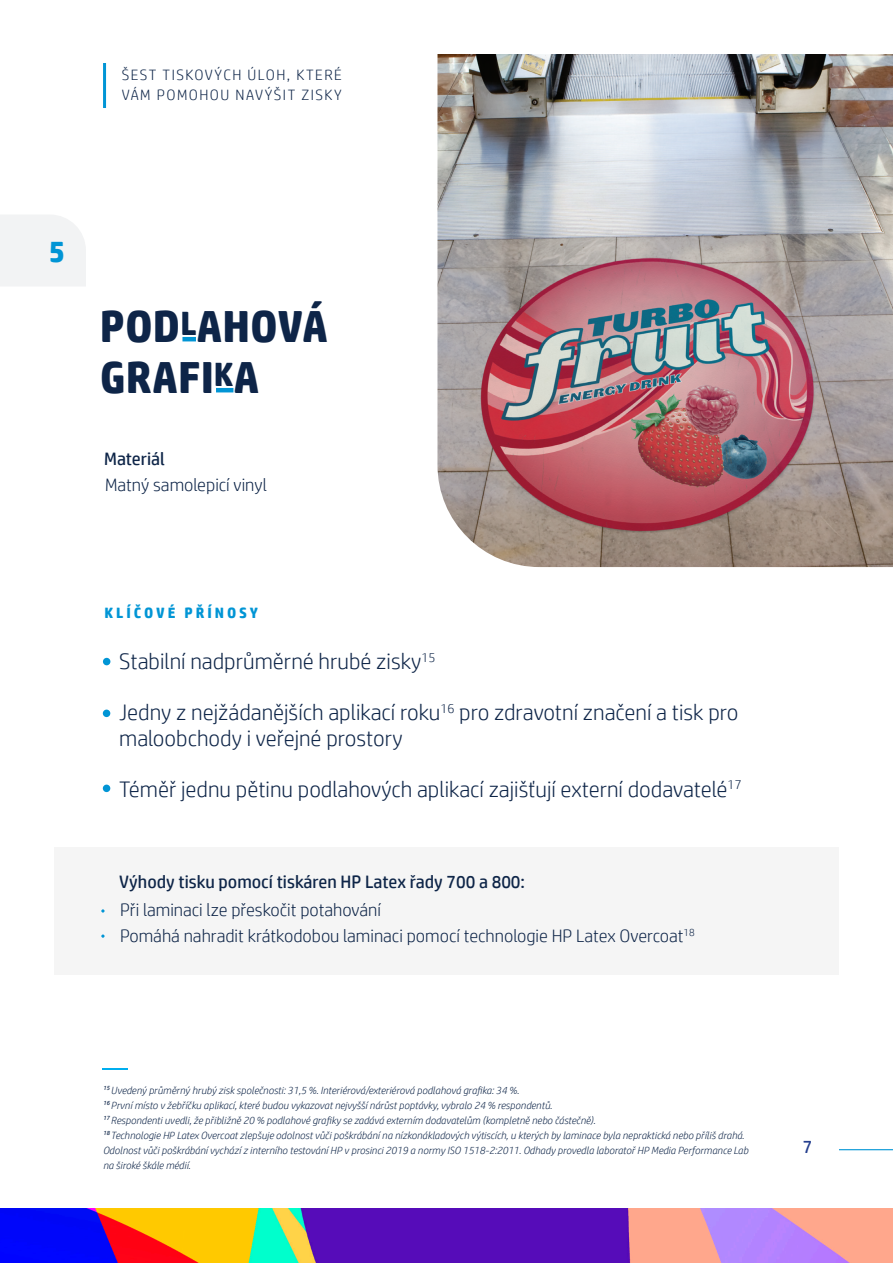
<style>
.page{position:relative;width:893px;height:1263px;background:#fff}
.page>*{position:absolute;margin:0;border:0;box-sizing:border-box;transform-origin:0 0}
.t1{font:700 45px/51px "HP Simplified";color:#0e2548}
.t2{font:700 30px "HP Simplified";color:#0195d5}
.t3{font:300 22.5px/25.5px "HP Simplified";color:#0e2548}
.t4{font:300 18px "HP Simplified";color:#0e2548}
.t5{font:18px "HP Simplified";color:#0e2548}
.t6{font:18px "HP Simplified";color:#253f8e}
.t7{font:300 15px/19.5px "HP Simplified";letter-spacing:.1em;color:#0e2548}
.t8{font:700 15px "HP Simplified";letter-spacing:.2em;color:#0195d5}
.t9{font:italic 300 10.5px/15px "HP Simplified";color:#0e2548}
</style>
<div class="page">
<hr style="left:103px;top:63px;width:3px;height:45px;background:#0195d5">
<hr style="left:103px;top:1068px;width:25px;height:2px;background:#00aeef">
<img style="left:0;top:1209px;width:893px;height:54px">
<hr style="left:839px;top:1149px;width:54px;height:1px;background:#0195d5">
<div style="left:0;top:215px;width:86px;height:71px;background:#f2f3f4"></div>
<div style="left:54px;top:848px;width:785px;height:127px;background:#f5f5f5"></div>
<hr style="left:182px;top:337px;width:14px;height:4px;background:#0195d5">
<hr style="left:216px;top:388px;width:17px;height:4px;background:#0195d5">
<img style="left:437px;top:54px;width:456px;height:513px">
<div style="left:103px;top:710px;width:7px;height:7px;background:#0195d5;border-radius:50%"></div>
<div style="left:103px;top:785px;width:7px;height:7px;background:#0195d5;border-radius:50%"></div>
<div style="left:103px;top:658px;width:7px;height:7px;background:#0195d5;border-radius:50%"></div>
<svg style="left:101px;top:934px;width:4px;height:4px"></svg>
<p class="t7" style="left:122px;top:65px;width:222px">ŠEST TISKOVÝCH ÚLOH, KTERÉ<br>VÁM POMOHOU NAVÝŠIT ZISKY</p>
<p class="t2" style="left:49px;top:234px;width:18px">5</p>
<p class="t1" style="left:100px;top:300px;width:230px">POD<sup>L</sup>AHOVÁ<br>GRAFI<sup>K</sup>A</p>
<p class="t5" style="left:104px;top:447px;width:62px">Materiál</p>
<p class="t4" style="left:105px;top:472px;width:163px">Matný samolepicí vinyl</p>
<p class="t8" style="left:105px;top:604px;width:155px">KLÍČOVÉ PŘÍNOSY</p>
<p class="t3" style="left:119px;top:648px;width:318px">Stabilní nadprůměrné hrubé zisky<sup>15</sup></p>
<p class="t3" style="left:119px;top:699px;width:621px">Jedny z nejžádanějších aplikací roku<sup>16</sup> pro zdravotní značení a tisk pro maloobchody i veřejné prostory</p>
<p class="t3" style="left:119px;top:775px;width:624px">Téměř jednu pětinu podlahových aplikací zajišťují externí dodavatelé<sup>17</sup></p>
<p class="t5" style="left:119px;top:870px;width:407px">Výhody tisku pomocí tiskáren HP Latex řady 700 a 800:</p>
<p class="t4" style="left:120px;top:898px;width:262px">Při laminaci lze přeskočit potahování</p>
<p class="t4" style="left:120px;top:924px;width:576px">Pomáhá nahradit krátkodobou laminaci pomocí technologie HP Latex Overcoat<sup>18</sup></p>
<p class="t9" style="left:103px;top:1082px;width:417px"><sup>15</sup> Uvedený průměrný hrubý zisk společnosti: 31,5 %. Interiérová/exteriérová podlahová grafika: 34 %.</p>
<p class="t9" style="left:103px;top:1097px;width:451px"><sup>16</sup> První místo v žebříčku aplikací, které budou vykazovat nejvyšší nárůst poptávky, vybralo 24 % respondentů.</p>
<p class="t9" style="left:103px;top:1112px;width:494px"><sup>17</sup> Respondenti uvedli, že přibližně 20 % podlahové grafiky se zadává externím dodavatelům (kompletně nebo částečně).</p>
<p class="t9" style="left:103px;top:1127px;width:647px"><sup>18</sup> Technologie HP Latex Overcoat zlepšuje odolnost vůči poškrábání na nízkonákladových výtiscích, u kterých by laminace byla nepraktická nebo příliš drahá.<br>Odolnost vůči poškrábání vychází z interního testování HP v prosinci 2019 a normy ISO 1518-2:2011. Odhady provedla laboratoř HP Media Performance Lab na široké škále médií.</p>
<p class="t6" style="left:803px;top:1135px;width:11px">7</p>
</div>
